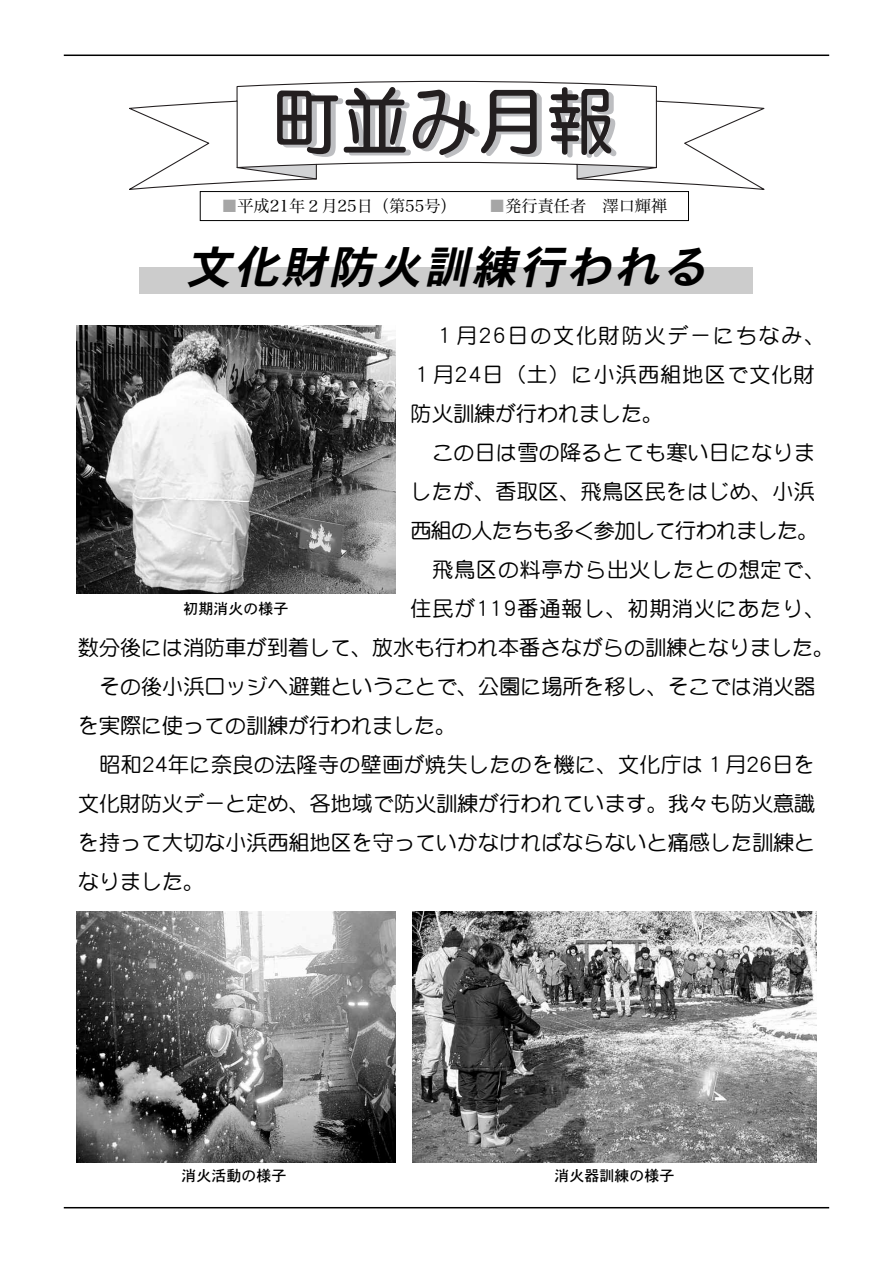
<style>
.page{position:relative;width:893px;height:1263px;background:#fff}
.page>*{position:absolute;margin:0;border:0;box-sizing:border-box;transform-origin:0 0}
.t1{font:italic 45px "DFPHS Gothic CID W7";color:#000}
.t2{font:500 21px "DFP Maru Gothic CID";letter-spacing:.005em;color:#000}
.t3{font:500 21px/39px "DFP Maru Gothic CID";letter-spacing:.06em;color:#000}
.t4{font:500 21px "DFP Maru Gothic CID";letter-spacing:-.03em;color:#000}
.t5{font:500 21px "DFP Maru Gothic CID";letter-spacing:.05em;color:#000}
.t6{font:500 21px "DFP Maru Gothic CID";letter-spacing:.04em;color:#000}
.t7{font:16.2px "Hira Min Pro W3";color:#000}
.t8{font:15px "DFPHS Gothic CID W5";color:#000}
.s1{color:#a6a6a6}
</style>
<div class="page">
<div style="left:139px;top:267px;width:614px;height:26px;background:#ccc"></div>
<hr style="left:64px;top:55px;width:765px;height:1px;background:#000">
<hr style="left:64px;top:1207px;width:765px;height:1px;background:#000">
<svg style="left:129px;top:81px;width:636px;height:109px"></svg>
<svg style="left:226px;top:86px;width:316px;height:94px"></svg>
<svg style="left:549px;top:87px;width:119px;height:93px"></svg>
<div style="left:200px;top:191px;width:489px;height:30px;border:1px solid #000"></div>
<img style="left:77px;top:326px;width:318px;height:268px">
<img style="left:77px;top:912px;width:318px;height:251px">
<img style="left:413px;top:912px;width:403px;height:251px">
<p class="t7" style="left:221px;top:192px;width:237px"><span class="s1">■</span>平成21年２月25日（第55号）</p>
<p class="t7" style="left:489px;top:192px;width:180px"><span class="s1">■</span>発行責任者 澤口輝禅</p>
<h1 class="t1" style="left:186px;top:242px;width:533px">文化財防火訓練行われる</h1>
<p class="t3" style="left:410px;top:316px;width:416px;text-indent:23px">１月26日の文化財防火デーにちなみ、<br>１月24日（土）に小浜西組地区で文化財防火訓練が行われました。</p>
<p class="t2" style="left:432px;top:441px;width:384px">この日は雪の降るとても寒い日になりま</p>
<p class="t2" style="left:410px;top:480px;width:406px">したが、香取区、飛鳥区民をはじめ、小浜</p>
<p class="t4" style="left:410px;top:519px;width:410px">西組の人たちも多く参加して行われました。</p>
<p class="t6" style="left:432px;top:558px;width:395px">飛鳥区の料亭から出火したとの想定で、</p>
<p class="t5" style="left:410px;top:597px;width:416px">住民が119番通報し、初期消火にあたり、</p>
<p class="t2" style="left:78px;top:636px;width:758px">数分後には消防車が到着して、放水も行われ本番さながらの訓練となりました。</p>
<p class="t2" style="left:99px;top:675px;width:718px">その後小浜ロッジへ避難ということで、公園に場所を移し、そこでは消火器</p>
<p class="t2" style="left:78px;top:714px;width:379px">を実際に使っての訓練が行われました。</p>
<p class="t2" style="left:99px;top:753px;width:717px">昭和24年に奈良の法隆寺の壁画が焼失したのを機に、文化庁は１月26日を</p>
<p class="t2" style="left:78px;top:792px;width:739px">文化財防火デーと定め、各地域で防火訓練が行われています。我々も防火意識</p>
<p class="t2" style="left:78px;top:831px;width:739px">を持って大切な小浜西組地区を守っていかなければならないと痛感した訓練と</p>
<p class="t2" style="left:78px;top:870px;width:127px">なりました。</p>
<p class="t8" style="left:183px;top:600px;width:106px">初期消火の様子</p>
<p class="t8" style="left:181px;top:1168px;width:106px">消火活動の様子</p>
<p class="t8" style="left:554px;top:1168px;width:121px">消火器訓練の様子</p>
</div>
